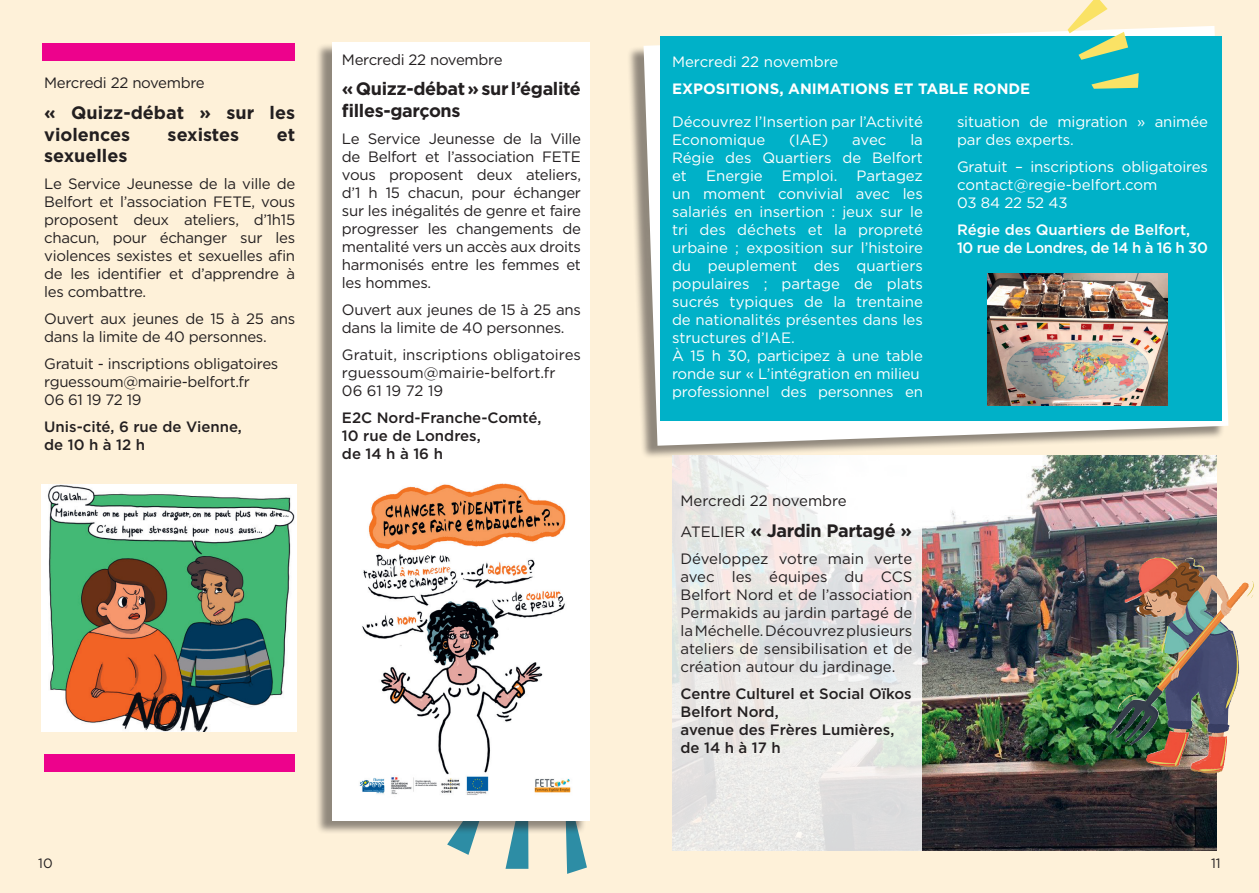
<style>
.page{position:relative;width:1259px;height:893px;background:#fef1d9}
.page>*{position:absolute;margin:0;border:0;box-sizing:border-box;transform-origin:0 0}
.t1{font:700 18px/21.6px "Gotham";letter-spacing:-.02em;color:#231f20}
.t2{font:700 18px/21.6px "Gotham";color:#231f20}
.t3{font:15px/18px "Gotham";letter-spacing:-.02em;color:#231f20;text-align:justify}
.t4{font:15px/18px "Gotham";color:#fff}
.t5{font:500 15px/18px "Gotham";color:#231f20}
.t6{font:15px/18px "Gotham";color:#231f20}
.t7{font:500 15px/18px "Gotham";color:#fff}
.t8{font:700 15px "Gotham";color:#fff}
.t9{font:13.5px "Gotham";color:#231f20}
.s1{font-weight:400;font-size:15px}
</style>
<div class="page">
<img style="left:921px;top:459px;width:295px;height:391px">
<div style="left:626px;top:26px;width:598px;height:433px;background:#231f20;opacity:.5"></div>
<svg style="left:643px;top:26px;width:585px;height:420px"></svg>
<div style="left:660px;top:36px;width:561px;height:385px;background:#00b1c8"></div>
<svg style="left:565px;top:821px;width:22px;height:53px"></svg>
<svg style="left:505px;top:835px;width:23px;height:34px"></svg>
<svg style="left:447px;top:835px;width:41px;height:20px"></svg>
<div style="left:316px;top:43px;width:270px;height:792px;background:#231f20;opacity:.5"></div>
<div style="left:333px;top:43px;width:257px;height:778px;background:#fff"></div>
<img style="left:359px;top:483px;width:212px;height:312px">
<svg style="left:1091px;top:73px;width:47px;height:16px"></svg>
<svg style="left:1067px;top:0;width:61px;height:60px"></svg>
<div style="left:42px;top:43px;width:252px;height:17px;background:#ed028c"></div>
<div style="left:44px;top:754px;width:251px;height:18px;background:#ed028c"></div>
<img style="left:41px;top:485px;width:255px;height:246px">
<img style="left:988px;top:273px;width:179px;height:133px">
<svg style="left:672px;top:455px;width:249px;height:395px;fill:#eae9e6"></svg>
<img style="left:1116px;top:557px;width:77px;height:162px">
<p class="t3" style="left:44px;top:74px;width:162px">Mercredi 22 novembre</p>
<p class="t2" style="left:44px;top:102px;width:252px">« Quizz-débat » sur les violences</p>
<p class="t2" style="left:168px;top:123px;width:73px">sexistes</p>
<p class="t1" style="left:277px;top:123px;width:20px">et</p>
<p class="t2" style="left:44px;top:145px;width:85px">sexuelles</p>
<p class="t3" style="left:44px;top:175px;width:252px">Le Service Jeunesse de la ville de Belfort et l’association FETE, vous proposent deux ateliers, d’1h15 chacun, pour échanger sur les violences sexistes et sexuelles afin de les identifier et d’apprendre à les combattre.</p>
<p class="t3" style="left:44px;top:310px;width:252px">Ouvert aux jeunes de 15 à 25 ans dans la limite de 40 personnes.</p>
<p class="t3" style="left:44px;top:355px;width:236px;text-align:left">Gratuit - inscriptions obligatoires rguessoum@mairie-belfort.fr<br>06 61 19 72 19</p>
<p class="t5" style="left:44px;top:418px;width:199px">Unis-cité, 6 rue de Vienne, de 10 h à 12 h</p>
<p class="t3" style="left:342px;top:50px;width:162px">Mercredi 22 novembre</p>
<p class="t1" style="left:342px;top:78px;width:240px">« Quizz-débat » sur l’égalité filles-garçons</p>
<p class="t3" style="left:342px;top:129px;width:240px">Le Service Jeunesse de la Ville de Belfort et l’association FETE vous proposent deux ateliers, d’1 h 15 chacun, pour échanger sur les inégalités de genre et faire progresser les changements de mentalité vers un accès aux droits harmonisés entre les femmes et les hommes.</p>
<p class="t3" style="left:342px;top:300px;width:240px">Ouvert aux jeunes de 15 à 25 ans dans la limite de 40 personnes.</p>
<p class="t6" style="left:342px;top:345px;width:240px">Gratuit, inscriptions obligatoires rguessoum@mairie-belfort.fr<br>06 61 19 72 19</p>
<p class="t5" style="left:342px;top:408px;width:201px">E2C Nord-Franche-Comté,<br>10 rue de Londres,<br>de 14 h à 16 h</p>
<p class="t4" style="left:672px;top:52px;width:168px">Mercredi 22 novembre</p>
<p class="t8" style="left:672px;top:78px;width:360px">EXPOSITIONS, ANIMATIONS ET TABLE RONDE</p>
<p class="t4" style="left:957px;top:112px;width:252px">situation de migration » animée par des experts.</p>
<p class="t4" style="left:957px;top:157px;width:252px">Gratuit – inscriptions obligatoires contact@regie-belfort.com<br>03 84 22 52 43</p>
<p class="t7" style="left:957px;top:221px;width:252px">Régie des Quartiers de Belfort,<br>10 rue de Londres, de 14 h à 16 h 30</p>
<p class="t4" style="left:672px;top:112px;width:252px">Découvrez l’Insertion par l’Activité<br>Economique</p>
<p class="t4" style="left:672px;top:130px;width:252px;text-align:justify;text-indent:238px">la Régie des Quartiers de Belfort et</p>
<p class="t4" style="left:789px;top:130px;width:41px">(IAE)</p>
<p class="t4" style="left:852px;top:130px;width:36px">avec</p>
<p class="t4" style="left:706px;top:166px;width:58px">Energie</p>
<p class="t4" style="left:782px;top:166px;width:57px">Emploi.</p>
<p class="t4" style="left:672px;top:166px;width:252px;text-indent:185px">Partagez un moment convivial avec les salariés en insertion : jeux sur le tri des déchets et la propreté urbaine ; exposition sur l’histoire du peuplement des quartiers populaires ; partage de plats sucrés typiques de la trentaine de nationalités présentes dans les structures d’IAE.<br>À 15 h 30, participez à une table ronde sur « L’intégration en milieu professionnel des personnes en</p>
<p class="t6" style="left:680px;top:492px;width:168px">Mercredi 22 novembre</p>
<p class="t1" style="left:680px;top:520px;width:233px"><span class="s1">ATELIER</span> « Jardin Partagé »</p>
<p class="t3" style="left:680px;top:549px;width:233px">Développez votre main verte avec les équipes du CCS Belfort Nord et de l’association Permakids au jardin partagé de la Méchelle. Découvrez plusieurs ateliers de sensibilisation et de création autour du jardinage.</p>
<p class="t5" style="left:680px;top:684px;width:233px">Centre Culturel et Social Oïkos<br>Belfort Nord,<br>avenue des Frères Lumières, de 14 h à 17 h</p>
<p class="t9" style="left:38px;top:854px;width:16px">10</p>
<p class="t9" style="left:1211px;top:854px;width:11px">11</p>
</div>
